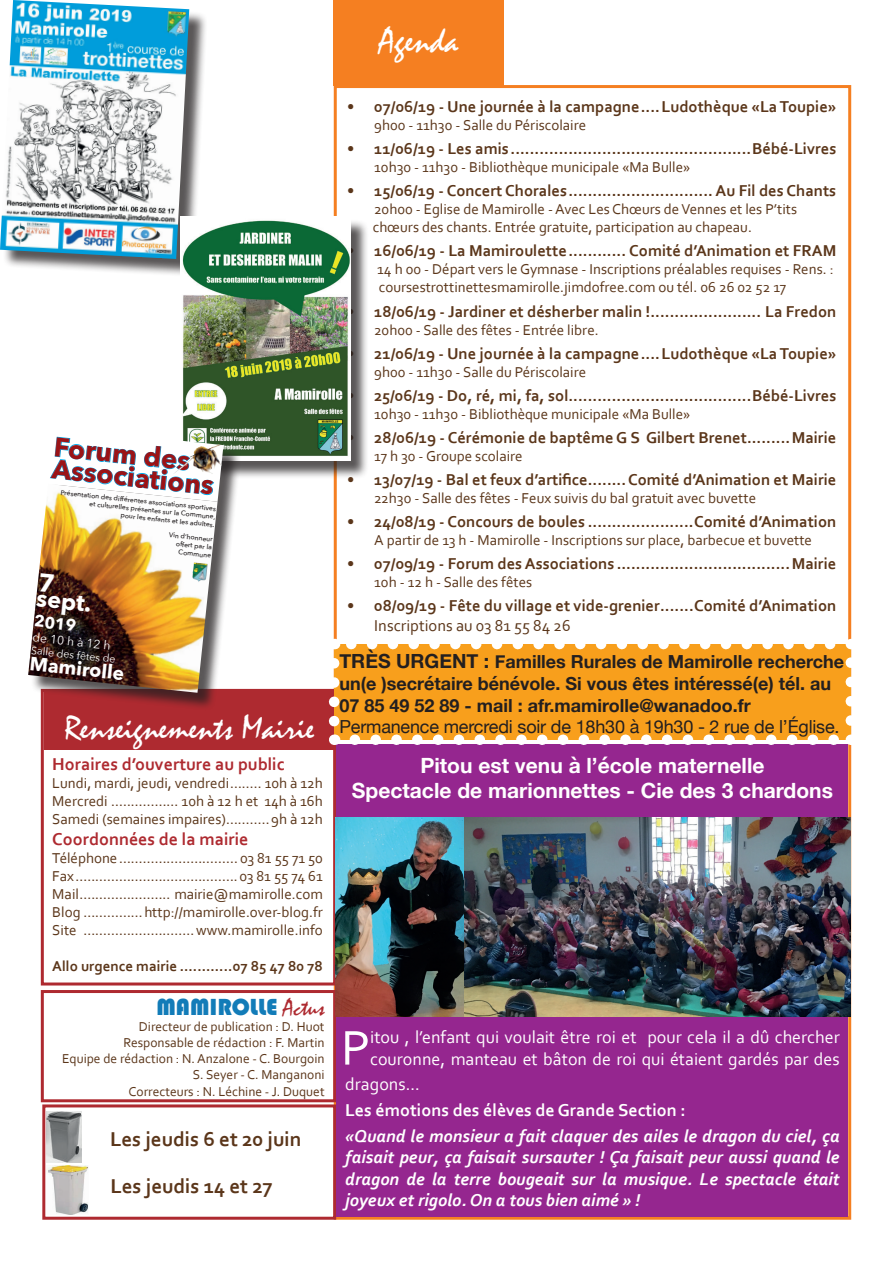
<style>
.page{position:relative;width:893px;height:1263px;background:#fff}
.page>*{position:absolute;margin:0;border:0;box-sizing:border-box;transform-origin:0 0}
.t1{font:51px "Corbel";color:#fff}
.t2{font:36px "Mistral";color:#fff}
.t3{font:34.5px "Mistral";color:#fff}
.t4{font:700 26.85px/21.9px "Avenir Next";color:#9a1317}
.t5{font:24px "Bauhaus 93";color:#127cb8}
.t6{font:700 23.1px "Avenir Next";color:#fff}
.t7{font:700 21px/25.2px "Helvetica Neue";color:#fff;text-align:center}
.t8{font:700 21px "Corbel";color:#5b361a}
.t9{font:700 19.2px "Avenir Next";color:#fff}
.t10{font:italic 700 18px/21.6px "Corbel";color:#fff;text-align:justify}
.t11{font:700 18px/21.6px "Helvetica Neue";color:#231f20}
.t12{font:18px/21.6px "Corbel";color:#fff}
.t13{font:18px "Helvetica Neue";letter-spacing:-.01em;color:#231f20}
.t14{font:700 18px "Corbel";color:#ae2a30}
.t15{font:700 18px "Corbel";color:#fff}
.t16{font:700 16.5px "Corbel";color:#5b361a}
.t17{font:16.5px "Corbel";color:#5b361a}
.t18{font:700 16.2px "Avenir Next";color:#fff}
.t19{font:15px/18px "Corbel";color:#5b361a}
.t20{font:700 15px "Corbel";color:#5b361a}
.t21{font:13.5px/16.2px "Corbel";color:#5b361a;text-align:right}
.t22{font:12.15px "Avenir Next";color:#fff}
.t23{font:10.65px "Avenir Next";color:#fff}
.t24{font:500 6.75px/8.1px "Avenir Next";color:#231f20;text-align:right}
.s1{font-family:"Mistral";color:#ae2a30}
.s2{font-size:19.5px}
</style>
<div class="page">
<div style="left:41px;top:689px;width:295px;height:296px;border:3px solid #ae2a30"></div>
<div style="left:44px;top:692px;width:290px;height:58px;background:#ae2a30"></div>
<div style="left:41px;top:990px;width:295px;height:112px;border:3px solid #ae2a30"></div>
<div style="left:334px;top:0;width:170px;height:85px;background:#f57f21"></div>
<div style="left:42px;top:1104px;width:294px;height:116px;border:3px solid #ae2a30"></div>
<img style="left:46px;top:1111px;width:35px;height:51px">
<img style="left:47px;top:1166px;width:42px;height:49px">
<div style="left:3px;top:3px;width:204px;height:274px;background:#231f20;opacity:.75"></div>
<img style="left:0;top:0;width:189px;height:259px">
<div style="left:337px;top:744px;width:511px;height:473px;background:#95268f"></div>
<img style="left:335px;top:817px;width:515px;height:199px">
<div style="left:334px;top:644px;width:517px;height:96px;background:#f89f1c"></div>
<svg style="left:355px;top:734px;width:484px;height:11px"></svg>
<svg style="left:346px;top:644px;width:484px;height:5px"></svg>
<svg style="left:329px;top:663px;width:10px;height:82px"></svg>
<svg style="left:846px;top:639px;width:6px;height:82px"></svg>
<div style="left:182px;top:219px;width:187px;height:260px;background:#231f20;opacity:.75"></div>
<img style="left:180px;top:217px;width:170px;height:243px">
<div style="left:31px;top:430px;width:211px;height:281px;background:#231f20;opacity:.75"></div>
<img style="left:28px;top:484px;width:190px;height:209px">
<svg style="left:48px;top:427px;width:175px;height:75px"></svg>
<img style="left:192px;top:562px;width:16px;height:21px">
<img style="left:173px;top:445px;width:49px;height:29px">
<svg style="left:39px;top:573px;width:15px;height:19px"></svg>
<h3 class="t4" style="left:55px;top:435px;width:164px;rotate:6deg">Forum des<br>Associations</h3>
<p class="t24" style="left:61px;top:488px;width:158px;rotate:6deg">Présentation des différentes associations sportives et culturelles présentes sur la Commune,<br>pour les enfants et les adultes.</p>
<p class="t24" style="left:170px;top:530px;width:46px;rotate:6deg">Vin d’honneur offert par la<br>Commune</p>
<h3 class="t6" style="left:39px;top:578px;width:57px;rotate:6deg">sept.</h3>
<p class="t18" style="left:36px;top:607px;width:44px;rotate:6deg">2019</p>
<p class="t22" style="left:34px;top:627px;width:80px;rotate:6deg">de 10 h à 12 h</p>
<p class="t23" style="left:32px;top:641px;width:87px;rotate:6deg">Salle des fêtes de</p>
<p class="t9" style="left:32px;top:647px;width:97px;rotate:6deg">Mamirolle</p>
<h3 class="t3" style="left:64px;top:709px;width:251px">Renseignements Mairie</h3>
<p class="t14" style="left:52px;top:753px;width:234px">Horaires d’ouverture au public</p>
<p class="t19" style="left:52px;top:773px;width:272px;text-align:justify">Lundi, mardi, jeudi, vendredi........ 10h à 12h Mercredi ................. 10h à 12 h et 14h à 16h Samedi (semaines impaires)...........9h à 12h</p>
<p class="t14" style="left:52px;top:828px;width:198px">Coordonnées de la mairie</p>
<p class="t19" style="left:52px;top:849px;width:272px;text-align:justify">Téléphone.............................. 03 81 55 71 50<br>Fax.........................................03 81 55 74 61<br>Mail....................... mairie@mamirolle.com Blog ...............http://mamirolle.over-blog.fr Site ............................www.mamirolle.info</p>
<p class="t20" style="left:52px;top:957px;width:272px">Allo urgence mairie ............07 85 47 80 78</p>
<h3 class="t5" style="left:156px;top:993px;width:170px">MAMIROLLE <span class="s1">Actus</span></h3>
<p class="t21" style="left:62px;top:1018px;width:264px">Directeur de publication : D. Huot<br>Responsable de rédaction : F. Martin<br>Equipe de rédaction : N. Anzalone - C. Bourgoin S. Seyer - C. Manganoni<br>Correcteurs : N. Léchine - J. Duquet</p>
<h3 class="t8" style="left:110px;top:1126px;width:193px">Les jeudis 6 et 20 juin</h3>
<h3 class="t8" style="left:111px;top:1173px;width:164px">Les jeudis 14 et 27</h3>
<h2 class="t2" style="left:379px;top:21px;width:81px">Agenda</h2>
<p class="t16" style="left:347px;top:97px;width:491px">• 07/06/19 - Une journée à la campagne....Ludothèque «La Toupie»</p>
<p class="t19" style="left:374px;top:116px;width:213px">9h00 - 11h30 - Salle du Périscolaire</p>
<p class="t16" style="left:347px;top:139px;width:491px">• 11/06/19 - Les amis..................................................Bébé-Livres</p>
<p class="t19" style="left:374px;top:158px;width:318px">10h30 - 11h30 - Bibliothèque municipale «Ma Bulle»</p>
<p class="t16" style="left:347px;top:181px;width:491px">• 15/06/19 - Concert Chorales.............................. Au Fil des Chants</p>
<p class="t19" style="left:373px;top:200px;width:426px">20h00 - Eglise de Mamirolle - Avec Les Chœurs de Vennes et les P’tits chœurs des chants. Entrée gratuite, participation au chapeau.</p>
<p class="t16" style="left:347px;top:241px;width:491px">• 16/06/19 - La Mamiroulette............ Comité d’Animation et FRAM</p>
<p class="t19" style="left:377px;top:260px;width:458px">14 h 00 - Départ vers le Gymnase - Inscriptions préalables requises - Rens. : coursestrottinettesmamirolle.jimdofree.com ou tél. 06 26 02 52 17</p>
<p class="t16" style="left:347px;top:301px;width:491px">• 18/06/19 - Jardiner et désherber malin !....................... La Fredon</p>
<p class="t19" style="left:374px;top:320px;width:226px">20h00 - Salle des fêtes - Entrée libre.</p>
<p class="t16" style="left:347px;top:343px;width:491px">• 21/06/19 - Une journée à la campagne....Ludothèque «La Toupie»</p>
<p class="t19" style="left:374px;top:362px;width:213px">9h00 - 11h30 - Salle du Périscolaire</p>
<p class="t16" style="left:347px;top:385px;width:491px">• 25/06/19 - Do, ré, mi, fa, sol......................................Bébé-Livres</p>
<p class="t19" style="left:374px;top:404px;width:318px">10h30 - 11h30 - Bibliothèque municipale «Ma Bulle»</p>
<p class="t16" style="left:347px;top:427px;width:491px">• 28/06/19 - Cérémonie de baptême G S Gilbert Brenet.........Mairie</p>
<p class="t19" style="left:374px;top:446px;width:150px">17 h 30 - Groupe scolaire</p>
<p class="t16" style="left:347px;top:469px;width:491px">• 13/07/19 - Bal et feux d’artifice........Comité d’Animation et Mairie</p>
<p class="t19" style="left:374px;top:488px;width:383px">22h30 - Salle des fêtes - Feux suivis du bal gratuit avec buvette</p>
<p class="t16" style="left:347px;top:511px;width:491px">• 24/08/19 - Concours de boules ......................Comité d’Animation</p>
<p class="t19" style="left:374px;top:530px;width:439px">A partir de 13 h - Mamirolle - Inscriptions sur place, barbecue et buvette</p>
<p class="t16" style="left:347px;top:553px;width:491px">• 07/09/19 - Forum des Associations ....................................Mairie</p>
<p class="t19" style="left:374px;top:572px;width:160px">10h - 12 h - Salle des fêtes</p>
<p class="t16" style="left:347px;top:595px;width:491px">• 08/09/19 - Fête du village et vide-grenier.......Comité d’Animation</p>
<p class="t17" style="left:374px;top:615px;width:198px">Inscriptions au 03 81 55 84 26</p>
<p class="t11" style="left:339px;top:652px;width:506px"><span class="s2">TRÈS URGENT :</span> Familles Rurales de Mamirolle recherche un(e )secrétaire bénévole. Si vous êtes intéressé(e) tél. au<br>07 85 49 52 89 - mail : afr.mamirolle@wanadoo.fr</p>
<p class="t13" style="left:339px;top:714px;width:502px">Permanence mercredi soir de 18h30 à 19h30 - 2 rue de l’Église.</p>
<h3 class="t7" style="left:352px;top:754px;width:483px">Pitou est venu à l’école maternelle<br>Spectacle de marionnettes - Cie des 3 chardons</h3>
<h1 class="t1" style="left:341px;top:1016px;width:31px">P</h1>
<p class="t12" style="left:370px;top:1026px;width:471px">itou , l’enfant qui voulait être roi et pour cela il a dû chercher couronne, manteau et bâton de roi qui étaient gardés par des</p>
<p class="t12" style="left:345px;top:1072px;width:76px">dragons...</p>
<p class="t15" style="left:345px;top:1098px;width:342px">Les émotions des élèves de Grande Section :</p>
<p class="t10" style="left:345px;top:1124px;width:496px">«Quand le monsieur a fait claquer des ailes le dragon du ciel, ça faisait peur, ça faisait sursauter ! Ça faisait peur aussi quand le dragon de la terre bougeait sur la musique. Le spectacle était joyeux et rigolo. On a tous bien aimé » !</p>
</div>
